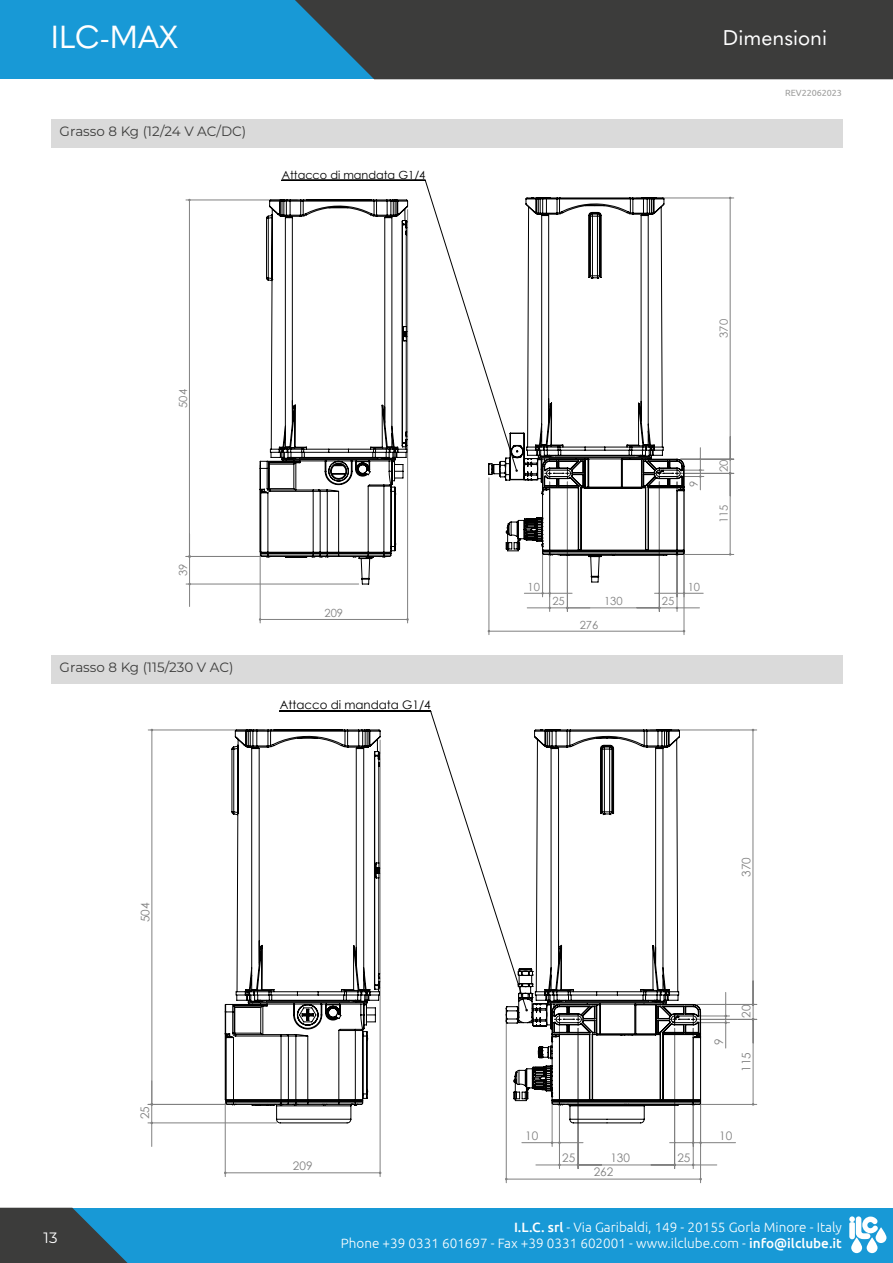
<style>
.page{position:relative;width:893px;height:1263px;background:#fff}
.page>*{position:absolute;margin:0;border:0;box-sizing:border-box;transform-origin:0 0}
.t1{font:31.5px "Quasimoda";color:#fff}
.t2{font:21px "Quasimoda";color:#fff}
.t3{font:15px "Montserrat";color:#fff}
.t4{font:300 13.5px/16.2px "Ubuntu";color:#fff;text-align:right}
.t5{font:13.5px "Montserrat";color:#3c3c3b}
.t6{font:11.85px "Century Gothic";color:#808080}
.t7{font:11.85px "Century Gothic";color:#000}
.t8{font:11.25px "Century Gothic";color:#808080}
.t9{font:11.25px "Century Gothic";color:#000}
.t10{font:9px "Ubuntu";letter-spacing:-.005em;color:#9d9d9c}
.s1{font-weight:500}
</style>
<div class="page">
<div style="left:0;top:0;width:893px;height:79px;background:#1899d6"></div>
<div style="left:295px;top:0;width:598px;height:79px;background:#3c3c3b"></div>
<div style="left:0;top:1208px;width:893px;height:55px;background:#1899d6"></div>
<svg style="left:851px;top:1237px;width:11px;height:16px"></svg>
<svg style="left:867px;top:1237px;width:10px;height:16px"></svg>
<svg style="left:876px;top:1227px;width:10px;height:16px"></svg>
<svg style="left:849px;top:1216px;width:29px;height:23px"></svg>
<svg style="left:279px;top:710px;width:158px;height:19px"></svg>
<svg style="left:0;top:1208px;width:127px;height:55px"></svg>
<hr style="left:120px;top:683px;width:1px;height:519px;background:#c0c0c0">
<hr style="left:120px;top:683px;width:662px;height:1px;background:#c0c0c0">
<hr style="left:892px;top:683px;width:1px;height:519px;background:#c0c0c0">
<hr style="left:120px;top:1262px;width:662px;height:1px;background:#c0c0c0">
<hr style="left:225px;top:1103px;width:1px;height:73px;background:#808080">
<hr style="left:380px;top:740px;width:1px;height:436px;background:#808080">
<hr style="left:578px;top:1028px;width:1px;height:140px;background:#808080">
<hr style="left:674px;top:1028px;width:1px;height:140px;background:#808080">
<hr style="left:693px;top:1028px;width:1px;height:118px;background:#808080">
<hr style="left:700px;top:1142px;width:35px;height:1px;background:#808080">
<hr style="left:700px;top:1103px;width:1px;height:80px;background:#808080">
<hr style="left:506px;top:1018px;width:1px;height:165px;background:#808080">
<hr style="left:148px;top:1122px;width:129px;height:1px;background:#808080">
<hr style="left:148px;top:730px;width:116px;height:1px;background:#808080">
<hr style="left:148px;top:1104px;width:82px;height:1px;background:#808080">
<hr style="left:650px;top:730px;width:107px;height:1px;background:#808080">
<hr style="left:697px;top:1104px;width:60px;height:1px;background:#808080">
<hr style="left:697px;top:1004px;width:60px;height:1px;background:#808080">
<hr style="left:702px;top:1019px;width:55px;height:1px;background:#808080">
<hr style="left:552px;top:1103px;width:1px;height:43px;background:#808080">
<hr style="left:559px;top:1026px;width:1px;height:120px;background:#808080">
<svg style="left:150px;top:1103px;width:3px;height:43px"></svg>
<svg style="left:151px;top:729px;width:603px;height:376px"></svg>
<svg style="left:224px;top:1141px;width:493px;height:39px"></svg>
<svg style="left:224px;top:729px;width:157px;height:395px"></svg>
<svg style="left:505px;top:729px;width:197px;height:395px"></svg>
<hr style="left:145px;top:936px;width:612px;height:1px;background:#c0c0c0">
<hr style="left:145px;top:162px;width:1px;height:477px;background:#c0c0c0">
<hr style="left:145px;top:162px;width:612px;height:1px;background:#c0c0c0">
<hr style="left:892px;top:162px;width:1px;height:477px;background:#c0c0c0">
<hr style="left:145px;top:954px;width:612px;height:1px;background:#c0c0c0">
<hr style="left:677px;top:482px;width:1px;height:129px;background:#808080">
<hr style="left:659px;top:482px;width:1px;height:129px;background:#808080">
<hr style="left:260px;top:465px;width:1px;height:158px;background:#808080">
<hr style="left:407px;top:210px;width:1px;height:413px;background:#808080">
<hr style="left:567px;top:482px;width:1px;height:129px;background:#808080">
<hr style="left:489px;top:478px;width:1px;height:157px;background:#808080">
<hr style="left:684px;top:554px;width:1px;height:81px;background:#808080">
<hr style="left:186px;top:200px;width:111px;height:1px;background:#808080">
<hr style="left:186px;top:556px;width:78px;height:1px;background:#808080">
<hr style="left:186px;top:584px;width:173px;height:1px;background:#808080">
<svg style="left:189px;top:585px;width:1px;height:21px"></svg>
<hr style="left:636px;top:198px;width:98px;height:1px;background:#808080">
<hr style="left:680px;top:554px;width:54px;height:1px;background:#808080">
<hr style="left:680px;top:459px;width:54px;height:1px;background:#808080">
<hr style="left:685px;top:473px;width:49px;height:1px;background:#808080">
<hr style="left:542px;top:554px;width:1px;height:43px;background:#808080">
<hr style="left:549px;top:482px;width:1px;height:115px;background:#808080">
<svg style="left:488px;top:630px;width:196px;height:2px"></svg>
<svg style="left:188px;top:197px;width:543px;height:388px"></svg>
<svg style="left:259px;top:592px;width:444px;height:29px"></svg>
<svg style="left:259px;top:199px;width:150px;height:386px"></svg>
<svg style="left:487px;top:197px;width:198px;height:386px"></svg>
<div style="left:51px;top:119px;width:792px;height:28px;background:#dadada"></div>
<div style="left:51px;top:655px;width:792px;height:28px;background:#dadada"></div>
<h1 class="t1" style="left:51px;top:13px;width:129px">ILC-MAX</h1>
<h2 class="t2" style="left:723px;top:21px;width:106px">Dimensioni</h2>
<p class="t5" style="left:60px;top:122px;width:188px">Grasso 8 Kg (12/24 V AC/DC)</p>
<p class="t9" style="left:282px;top:167px;width:145px">Attacco di mandata G1/4</p>
<p class="t8" style="left:175px;top:408px;width:20px;rotate:-90deg">504</p>
<p class="t8" style="left:175px;top:576px;width:14px;rotate:-90deg">39</p>
<p class="t5" style="left:60px;top:658px;width:176px">Grasso 8 Kg (115/230 V AC)</p>
<p class="t8" style="left:325px;top:605px;width:20px">209</p>
<p class="t7" style="left:280px;top:697px;width:152px">Attacco di mandata G1/4</p>
<p class="t10" style="left:785px;top:88px;width:58px">REV22062023</p>
<p class="t8" style="left:716px;top:338px;width:20px;rotate:-90deg">370</p>
<p class="t8" style="left:686px;top:487px;width:8px;rotate:-90deg">9</p>
<p class="t8" style="left:716px;top:472px;width:14px;rotate:-90deg">20</p>
<p class="t8" style="left:716px;top:523px;width:20px;rotate:-90deg">115</p>
<p class="t8" style="left:527px;top:579px;width:14px">10</p>
<p class="t8" style="left:552px;top:593px;width:14px">25</p>
<p class="t8" style="left:604px;top:593px;width:20px">130</p>
<p class="t8" style="left:662px;top:593px;width:14px">25</p>
<p class="t8" style="left:580px;top:617px;width:20px">276</p>
<p class="t8" style="left:688px;top:579px;width:14px">10</p>
<p class="t3" style="left:44px;top:1227px;width:15px">13</p>
<p class="t6" style="left:137px;top:922px;width:21px;rotate:-90deg">504</p>
<p class="t6" style="left:137px;top:1119px;width:15px;rotate:-90deg">25</p>
<p class="t6" style="left:738px;top:877px;width:21px;rotate:-90deg">370</p>
<p class="t6" style="left:293px;top:1158px;width:21px">209</p>
<p class="t6" style="left:525px;top:1127px;width:15px">10</p>
<p class="t6" style="left:711px;top:1045px;width:8px;rotate:-90deg">9</p>
<p class="t6" style="left:738px;top:1018px;width:15px;rotate:-90deg">20</p>
<p class="t6" style="left:738px;top:1071px;width:21px;rotate:-90deg">115</p>
<p class="t6" style="left:562px;top:1150px;width:15px">25</p>
<p class="t6" style="left:610px;top:1150px;width:21px">130</p>
<p class="t6" style="left:677px;top:1150px;width:15px">25</p>
<p class="t6" style="left:594px;top:1164px;width:21px">262</p>
<p class="t6" style="left:719px;top:1127px;width:15px">10</p>
<p class="t4" style="left:341px;top:1219px;width:502px"><span class="s1">I.L.C. srl</span> - Via Garibaldi, 149 - 20155 Gorla Minore - Italy<br>Phone +39 0331 601697 - Fax +39 0331 602001 - www.ilclube.com - <span class="s1">info@ilclube.it</span></p>
</div>
